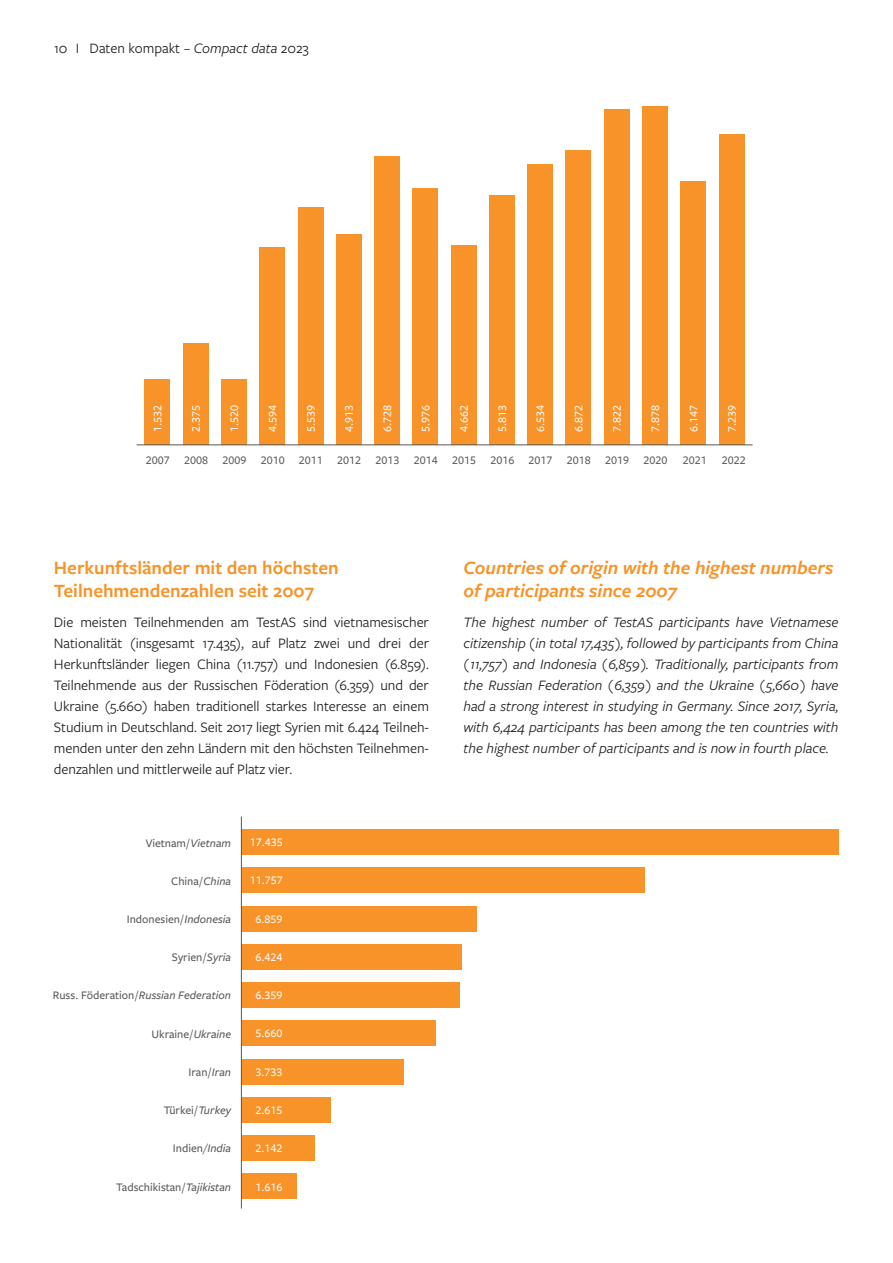
<style>
.page{position:relative;width:893px;height:1263px;background:#fff}
.page>*{position:absolute;margin:0;border:0;box-sizing:border-box;transform-origin:0 0}
.t1{font:italic 600 19.5px/23.4px "Freight Sans Pro";color:#f79328}
.t2{font:600 19.5px/23.4px "Freight Sans Pro";color:#f79328}
.t3{font:15px/21px "Freight Sans Pro";letter-spacing:-.005em;color:#231f20;text-align:justify}
.t4{font:italic 15px/21px "Freight Sans Pro";color:#231f20;text-align:justify}
.t5{font:500 12px "Freight Sans Pro";color:#57585a}
.t6{font:500 12px "Freight Sans Pro";color:#fff}
.t7{font:italic 500 12px "Freight Sans Pro";color:#57585a}
.s1{font-style:italic}
.s2{font-style:normal}
</style>
<div class="page">
<div style="left:145px;top:380px;width:25px;height:65px;background:#f79328"></div>
<div style="left:183px;top:343px;width:25px;height:102px;background:#f79328"></div>
<div style="left:221px;top:380px;width:26px;height:65px;background:#f79328"></div>
<div style="left:260px;top:247px;width:25px;height:198px;background:#f79328"></div>
<div style="left:298px;top:207px;width:25px;height:238px;background:#f79328"></div>
<div style="left:336px;top:234px;width:26px;height:211px;background:#f79328"></div>
<div style="left:451px;top:245px;width:25px;height:200px;background:#f79328"></div>
<div style="left:413px;top:189px;width:25px;height:256px;background:#f79328"></div>
<div style="left:489px;top:196px;width:26px;height:249px;background:#f79328"></div>
<div style="left:527px;top:164px;width:26px;height:281px;background:#f79328"></div>
<div style="left:566px;top:150px;width:25px;height:295px;background:#f79328"></div>
<div style="left:642px;top:106px;width:26px;height:339px;background:#f79328"></div>
<div style="left:680px;top:181px;width:26px;height:264px;background:#f79328"></div>
<div style="left:719px;top:134px;width:25px;height:311px;background:#f79328"></div>
<div style="left:604px;top:109px;width:25px;height:336px;background:#f79328"></div>
<div style="left:374px;top:156px;width:26px;height:289px;background:#f79328"></div>
<hr style="left:137px;top:444px;width:616px;height:1px;background:#57585a">
<div style="left:242px;top:829px;width:597px;height:26px;background:#f79328"></div>
<div style="left:242px;top:867px;width:403px;height:26px;background:#f79328"></div>
<div style="left:242px;top:906px;width:235px;height:25px;background:#f79328"></div>
<div style="left:242px;top:944px;width:220px;height:25px;background:#f79328"></div>
<div style="left:241px;top:982px;width:219px;height:26px;background:#f79328"></div>
<div style="left:242px;top:1097px;width:89px;height:26px;background:#f79328"></div>
<div style="left:242px;top:1020px;width:193px;height:26px;background:#f79328"></div>
<div style="left:242px;top:1135px;width:73px;height:26px;background:#f79328"></div>
<div style="left:241px;top:1059px;width:163px;height:25px;background:#f79328"></div>
<div style="left:241px;top:1174px;width:56px;height:25px;background:#f79328"></div>
<hr style="left:241px;top:816px;width:1px;height:392px;background:#57585a">
<p class="t3" style="left:54px;top:37px;width:256px">10 I Daten kompakt – <span class="s1">Compact data</span> 2023</p>
<p class="t6" style="left:150px;top:432px;width:28px;rotate:-90deg">1.532</p>
<p class="t6" style="left:188px;top:432px;width:28px;rotate:-90deg">2.375</p>
<p class="t6" style="left:226px;top:432px;width:28px;rotate:-90deg">1.520</p>
<p class="t6" style="left:264px;top:432px;width:28px;rotate:-90deg">4.594</p>
<p class="t6" style="left:303px;top:432px;width:28px;rotate:-90deg">5.539</p>
<p class="t6" style="left:341px;top:432px;width:28px;rotate:-90deg">4.913</p>
<p class="t6" style="left:379px;top:432px;width:28px;rotate:-90deg">6.728</p>
<p class="t6" style="left:418px;top:432px;width:28px;rotate:-90deg">5.976</p>
<p class="t6" style="left:456px;top:432px;width:28px;rotate:-90deg">4.662</p>
<p class="t6" style="left:494px;top:432px;width:28px;rotate:-90deg">5.813</p>
<p class="t6" style="left:532px;top:432px;width:28px;rotate:-90deg">6.534</p>
<p class="t6" style="left:571px;top:432px;width:28px;rotate:-90deg">6.872</p>
<p class="t6" style="left:609px;top:432px;width:28px;rotate:-90deg">7.822</p>
<p class="t6" style="left:647px;top:432px;width:28px;rotate:-90deg">7.878</p>
<p class="t6" style="left:685px;top:432px;width:28px;rotate:-90deg">6.147</p>
<p class="t6" style="left:724px;top:432px;width:28px;rotate:-90deg">7.239</p>
<p class="t5" style="left:146px;top:452px;width:523px">2007 2008 2009 2010 2011 2012 2013 2014 2015 2016 2017 2018 2019 2020</p>
<p class="t5" style="left:683px;top:452px;width:25px">2021</p>
<p class="t5" style="left:722px;top:452px;width:25px">2022</p>
<h1 class="t2" style="left:54px;top:555px;width:286px">Herkunftsländer mit den höchsten<br>Teilnehmendenzahlen seit 2007</h1>
<p class="t3" style="left:54px;top:611px;width:377px">Die meisten Teilnehmenden am TestAS sind vietnamesischer Nationalität (insgesamt 17.435), auf Platz zwei und drei der Herkunftsländer liegen China (11.757) und Indonesien (6.859).<br>Teilnehmende aus der Russischen Föderation (6.359) und der Ukraine (5.660) haben traditionell starkes Interesse an einem Studium in Deutschland. Seit 2017 liegt Syrien mit 6.424 Teilneh&shy;menden unter den zehn Ländern mit den höchsten Teilnehmen&shy;denzahlen und mittlerweile auf Platz vier.</p>
<p class="t5" style="left:146px;top:835px;width:87px">Vietnam / <span class="s1">Vietnam</span></p>
<p class="t5" style="left:171px;top:873px;width:61px">China / <span class="s1">China</span></p>
<p class="t5" style="left:127px;top:911px;width:106px">Indonesien / <span class="s1">Indonesia</span></p>
<p class="t5" style="left:172px;top:949px;width:61px">Syrien / <span class="s1">Syria</span></p>
<p class="t7" style="left:53px;top:988px;width:180px"><span class="s2">Russ. Föderation /</span> Russian Federation</p>
<p class="t5" style="left:151px;top:1026px;width:81px">Ukraine / <span class="s1">Ukraine</span></p>
<p class="t5" style="left:188px;top:1064px;width:44px">Iran / <span class="s1">Iran</span></p>
<p class="t5" style="left:164px;top:1102px;width:69px">Türkei / <span class="s1">Turkey</span></p>
<p class="t5" style="left:173px;top:1140px;width:60px">Indien <span class="s1">/ India</span></p>
<p class="t5" style="left:116px;top:1178px;width:116px">Tadschikistan / <span class="s1">Tajikistan</span></p>
<p class="t6" style="left:250px;top:834px;width:34px">17.435</p>
<p class="t6" style="left:250px;top:872px;width:34px">11.757</p>
<p class="t6" style="left:255px;top:911px;width:28px">6.859</p>
<p class="t6" style="left:255px;top:949px;width:28px">6.424</p>
<p class="t6" style="left:255px;top:987px;width:28px">6.359</p>
<p class="t6" style="left:255px;top:1025px;width:28px">5.660</p>
<p class="t6" style="left:255px;top:1064px;width:28px">3.733</p>
<p class="t6" style="left:255px;top:1102px;width:28px">2.615</p>
<p class="t6" style="left:255px;top:1140px;width:28px">2.142</p>
<p class="t6" style="left:255px;top:1178px;width:28px">1.616</p>
<h1 class="t1" style="left:463px;top:555px;width:372px">Countries of origin with the highest numbers of participants since 2007</h1>
<p class="t4" style="left:463px;top:611px;width:377px">The highest number of TestAS participants have Vietnamese citizenship (in total 17,435), followed by participants from China (11,757) and Indonesia (6,859). Traditionally, participants from the Russian Federation (6,359) and the Ukraine (5,660) have had a strong interest in studying in Germany. Since 2017, Syria, with 6,424 participants has been among the ten countries with the highest number of participants and is now in fourth place.</p>
</div>
